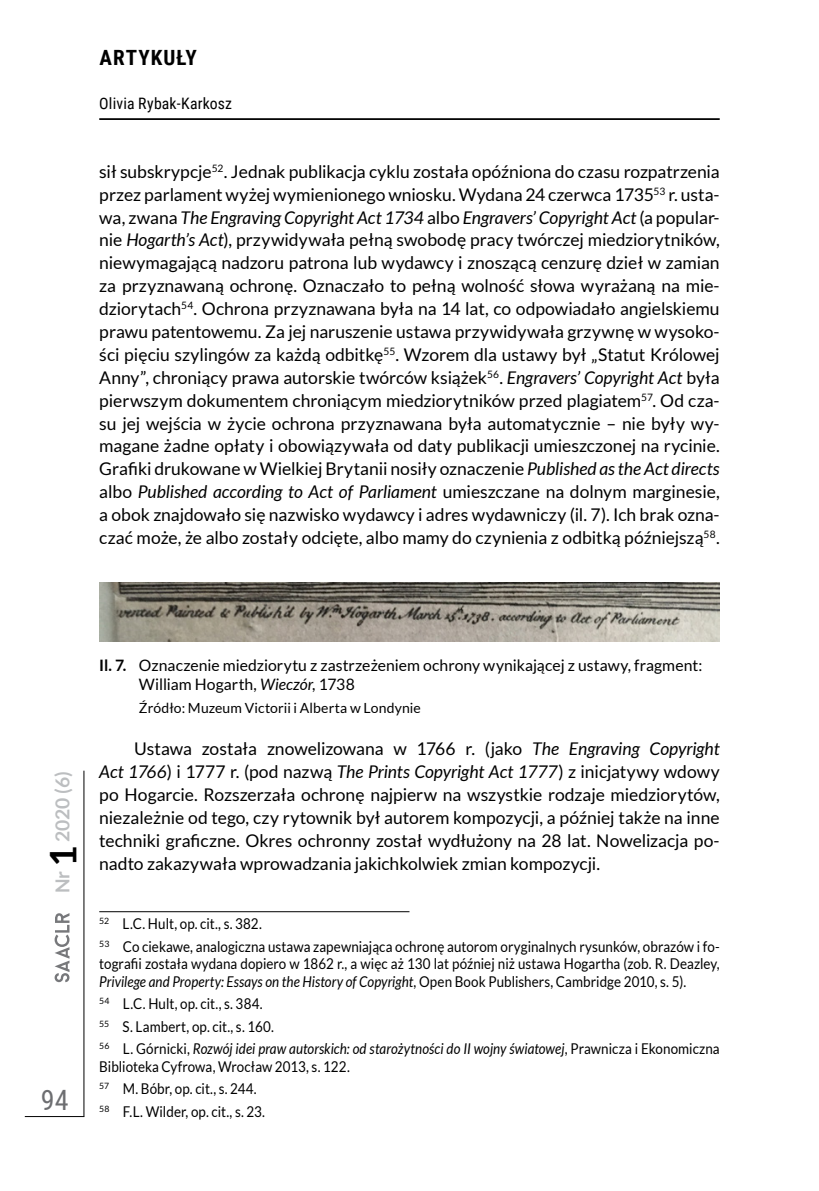
<style>
.page{position:relative;width:819px;height:1191px;background:#fff}
.page>*{position:absolute;margin:0;border:0;box-sizing:border-box;transform-origin:0 0}
.t1{font:28px "Roboto Condensed";color:#6d6e71}
.t2{font:700 21px "Roboto Condensed";letter-spacing:.045em;color:#000}
.t3{font:700 19.25px "Lato";color:#bcbec0}
.t4{font:17.5px/22.9px "Lato";letter-spacing:-.005em;color:#000;text-align:justify}
.t5{font:15.75px/19.2px "Lato";color:#000}
.t6{font:15.75px "Roboto Condensed";letter-spacing:.01em;color:#000}
.t7{font:14.88px/22.4px "Lato";letter-spacing:.005em;color:#000;scale:.9 1}
.t8{font:14px "Lato";letter-spacing:.01em;color:#000}
.s1{font-style:italic}
.s2{font-size:36.75px;color:#000}
.s3{font-weight:700}
</style>
<div class="page">
<hr style="left:99px;top:118px;width:620px;height:2px;background:#000">
<hr style="left:83px;top:770px;width:1px;height:346px;background:#000">
<hr style="left:25px;top:1116px;width:59px;height:1px;background:#000">
<svg style="left:55px;top:913px;width:14px;height:69px"></svg>
<img style="left:99px;top:583px;width:620px;height:59px">
<hr style="left:99px;top:911px;width:310px;height:1px;background:#000">
<p class="t2" style="left:100px;top:43px;width:99px">ARTYKUŁY</p>
<p class="t6" style="left:99px;top:93px;width:134px">Olivia Rybak-Karkosz</p>
<p class="t4" style="left:99px;top:160px;width:622px">sił subskrypcje<sup>52</sup>. Jednak publikacja cyklu została opóźniona do czasu rozpatrzenia przez parlament wyżej wymienionego wniosku. Wydana 24 czerwca 1735<sup>53</sup> r. usta&shy;wa, zwana <span class="s1">The Engraving Copyright Act 1734</span> albo <span class="s1">Engravers’ Copyright Act</span> (a popular&shy;nie <span class="s1">Hogarth’s Act</span>), przywidywała pełną swobodę pracy twórczej miedziorytników, niewymagającą nadzoru patrona lub wydawcy i znoszącą cenzurę dzieł w zamian za przyznawaną ochronę. Oznaczało to pełną wolność słowa wyrażaną na mie&shy;dziorytach<sup>54</sup>. Ochrona przyznawana była na 14 lat, co odpowiadało angielskiemu prawu patentowemu. Za jej naruszenie ustawa przywidywała grzywnę w wysoko&shy;ści pięciu szylingów za każdą odbitkę<sup>55</sup>. Wzorem dla ustawy był „Statut Królowej Anny”, chroniący prawa autorskie twórców książek<sup>56</sup>. <span class="s1">Engravers’ Copyright Act</span> była pierwszym dokumentem chroniącym miedziorytników przed plagiatem<sup>57</sup>. Od cza&shy;su jej wejścia w życie ochrona przyznawana była automatycznie – nie były wy&shy;magane żadne opłaty i obowiązywała od daty publikacji umieszczonej na rycinie.<br>Grafiki drukowane w Wielkiej Brytanii nosiły oznaczenie <span class="s1">Published as the Act directs </span>albo <span class="s1">Published according to Act of Parliament</span> umieszczane na dolnym marginesie, a obok znajdowało się nazwisko wydawcy i adres wydawniczy (il. 7). Ich brak ozna&shy;czać może, że albo zostały odcięte, albo mamy do czynienia z odbitką późniejszą<sup>58</sup>.</p>
<p class="t3" style="left:51px;top:893px;width:124px;rotate:-90deg">Nr <span class="s2">1</span> 2020 (6)</p>
<h1 class="t1" style="left:41px;top:1080px;width:29px">94</h1>
<p class="t5" style="left:139px;top:655px;width:565px;text-indent:-40px"><span class="s3">Il. 7.</span> Oznaczenie miedziorytu z zastrzeżeniem ochrony wynikającej z ustawy, fragment:<br>William Hogarth, <span class="s1">Wieczór</span>, 1738</p>
<p class="t8" style="left:139px;top:700px;width:283px">Źródło: Muzeum Victorii i Alberta w Londynie</p>
<p class="t4" style="left:99px;top:737px;width:622px;text-indent:35px">Ustawa została znowelizowana w 1766 r. (jako <span class="s1">The Engraving Copyright Act 1766</span>) i 1777 r. (pod nazwą <span class="s1">The Prints Copyright Act 1777</span>) z inicjatywy wdowy po Hogarcie. Rozszerzała ochronę najpierw na wszystkie rodzaje miedziorytów, niezależnie od tego, czy rytownik był autorem kompozycji, a później także na inne techniki graficzne. Okres ochronny został wydłużony na 28 lat. Nowelizacja po&shy;nadto zakazywała wprowadzania jakichkolwiek zmian kompozycji.</p>
<p class="t7" style="left:99px;top:912px;width:690px"><sup>52</sup> L.C. Hult, op. cit., s. 382.<br><sup>53</sup> Co ciekawe, analogiczna ustawa zapewniająca ochronę autorom oryginalnych rysunków, obrazów i fo-</p>
<p class="t7" style="left:99px;top:955px;width:690px;line-height:17.5px">tografii została wydana dopiero w 1862 r., a więc aż 130 lat później niż ustawa Hogartha (zob. R. Deazley,<br><span class="s1">Privilege and Property: Essays on the History of Copyright</span>, Open Book Publishers, Cambridge 2010, s. 5).</p>
<p class="t7" style="left:99px;top:992px;width:690px"><sup>54</sup> L.C. Hult, op. cit., s. 384.<br><sup>55</sup> S. Lambert, op. cit., s. 160.<br><sup>56</sup> L. Górnicki, <span class="s1">Rozwój idei praw autorskich: od starożytności do II wojny światowej</span>, Prawnicza i Ekonomiczna</p>
<p class="t7" style="left:99px;top:1055px;width:280px">Biblioteka Cyfrowa, Wrocław 2013, s. 122.<br><sup>57</sup> M. Bóbr, op. cit., s. 244.<br><sup>58</sup> F.L. Wilder, op. cit., s. 23.</p>
</div>
